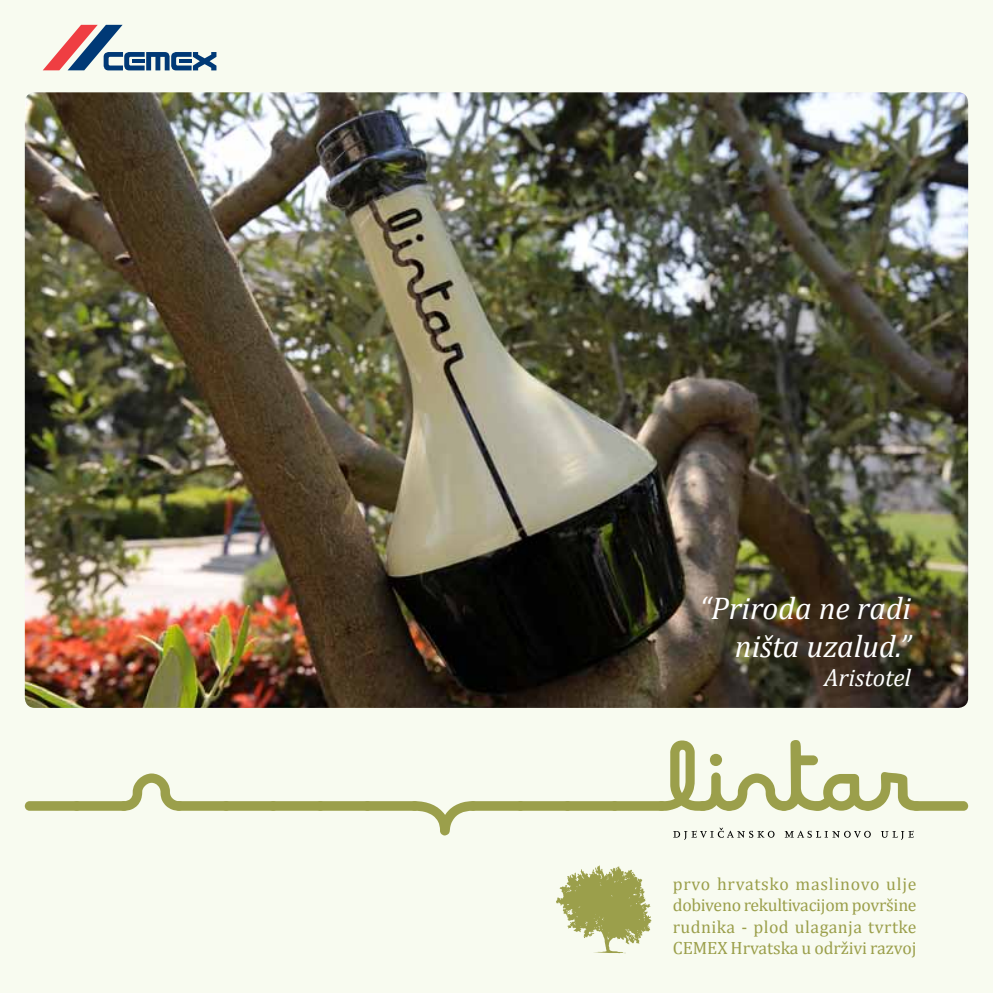
<style>
.page{position:relative;width:993px;height:993px;background:#fff}
.page>*{position:absolute;margin:0;border:0;box-sizing:border-box;transform-origin:0 0}
.t1{font:italic 31.5px/37.8px "Cambria";color:#fff;text-align:right}
.t2{font:italic 24.5px "Cambria";letter-spacing:-.005em;color:#fff}
.t3{font:17.85px/21.3px "Cambria";letter-spacing:-.005em;color:#9b9f4b;text-align:justify}
</style>
<div class="page">
<div style="left:0;top:0;width:992px;height:992px;background:#f8fbf0"></div>
<img style="left:25px;top:92px;width:942px;height:615px">
<svg style="left:43px;top:25px;width:173px;height:45px"></svg>
<svg style="left:556px;top:865px;width:95px;height:88px"></svg>
<svg style="left:25px;top:740px;width:942px;height:99px"></svg>
<h1 class="t1" style="left:699px;top:588px;width:213px">“Priroda ne radi ništa uzalud.”</h1>
<h2 class="t2" style="left:824px;top:662px;width:88px">Aristotel</h2>
<p class="t3" style="left:672px;top:872px;width:245px">prvo hrvatsko maslinovo ulje dobiveno rekultivacijom površine rudnika - plod ulaganja tvrtke CEMEX Hrvatska u održivi razvoj</p>
</div>
